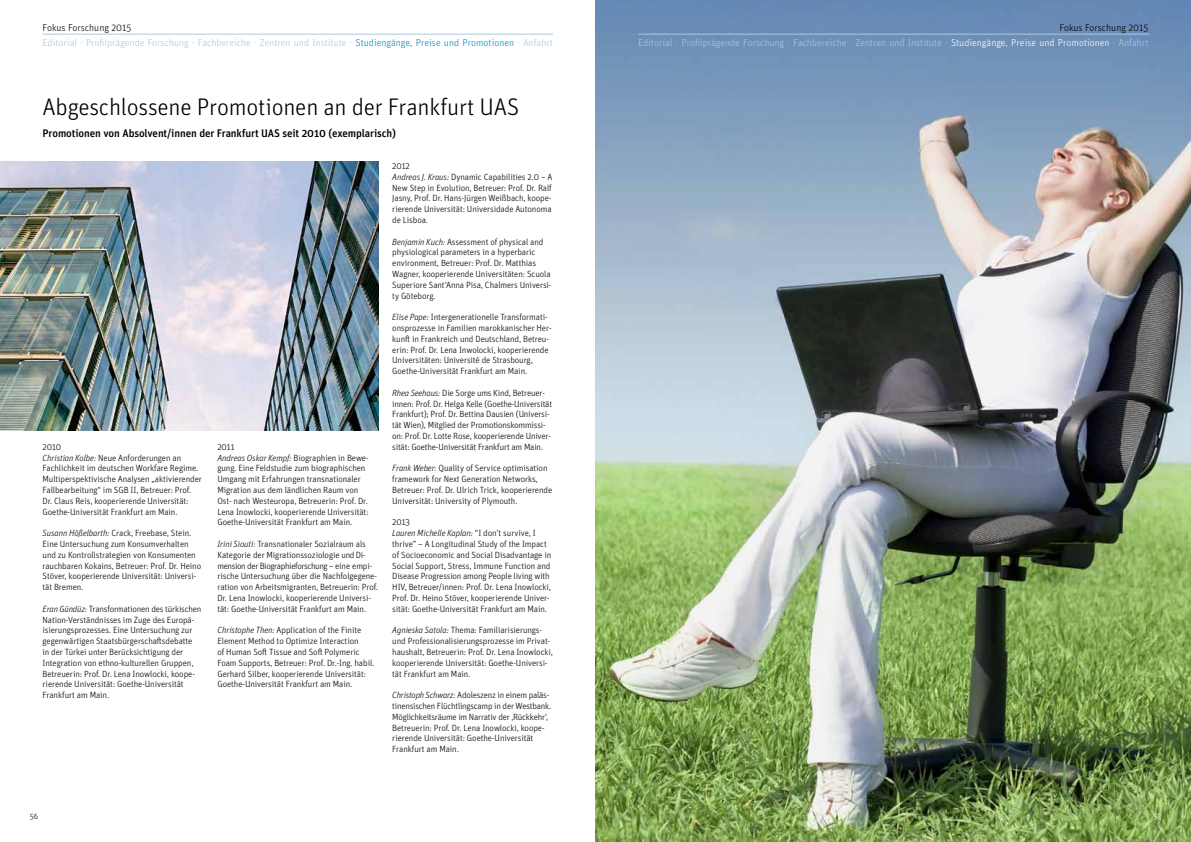
<style>
.page{position:relative;width:1191px;height:842px;background:#fff}
.page>*{position:absolute;margin:0;border:0;box-sizing:border-box;transform-origin:0 0}
.t1{font:300 24px "Unit Pro";letter-spacing:-.01em;color:#000}
.t2{font:500 11px "Unit Pro";letter-spacing:-.01em;color:#000}
.t3{font:300 10px/15px "Unit Pro";color:#a7cae1}
.t4{font:300 9px/10.8px "Unit Pro";letter-spacing:-.01em;color:#000}
.t5{font:300 8px "Unit Pro";color:#000}
.t6{font:300 8px "Unit Pro";color:#fff}
.s1{color:#000}
.s2{color:#008dc7}
.s3{color:#fff}
.s4{font-style:italic}
</style>
<div class="page">
<img style="left:0;top:162px;width:378px;height:269px">
<img style="left:595px;top:0;width:596px;height:842px">
<hr style="left:43px;top:34px;width:510px;height:1px;background:#a7cae1">
<hr style="left:638px;top:34px;width:511px;height:1px;background:#a7cae1">
<p class="t3" style="left:43px;top:19px;width:512px"><span class="s1">Fokus Forschung 2015<br></span>Editorial · Profilprägende Forschung · Fachbereiche · Zentren und Institute · <span class="s2">Studiengänge, Preise und Promotionen</span> · Anfahrt</p>
<p class="t3" style="left:638px;top:19px;width:512px;text-align:right"><span class="s1">Fokus Forschung 2015<br></span>Editorial · Profilprägende Forschung · Fachbereiche · Zentren und Institute · <span class="s3">Studiengänge, Preise und Promotionen</span> · Anfahrt</p>
<h1 class="t1" style="left:43px;top:92px;width:478px">Abgeschlossene Promotionen an der Frankfurt UAS</h1>
<p class="t2" style="left:43px;top:126px;width:355px">Promotionen von Absolvent/innen der Frankfurt UAS seit 2010 (exemplarisch)</p>
<p class="t4" style="left:43px;top:441px;width:161px">2010<br><span class="s4">Christian Kolbe:</span> Neue Anforderungen an Fachlichkeit im deutschen Workfare Regime.<br>Multiperspektivische Analysen „aktivierender Fallbearbeitung“ im SGB II, Betreuer: Prof.<br>Dr. Claus Reis, kooperierende Universität:<br>Goethe-Universität Frankfurt am Main.</p>
<p class="t4" style="left:43px;top:527px;width:160px"><span class="s4">Susann Hößelbarth:</span> Crack, Freebase, Stein.<br>Eine Untersuchung zum Konsumverhalten und zu Kontrollstrategien von Konsumenten rauchbaren Kokains, Betreuer: Prof. Dr. Heino Stöver, kooperierende Universität: Universi&shy;tät Bremen.</p>
<p class="t4" style="left:43px;top:603px;width:160px"><span class="s4">Eran Gündüz:</span> Transformationen des türkischen Nation-Verständnisses im Zuge des Europä&shy;isierungsprozesses. Eine Untersuchung zur gegenwärtigen Staatsbürgerschaftsdebatte in der Türkei unter Berücksichtigung der Integration von ethno-kulturellen Gruppen, Betreuerin: Prof. Dr. Lena Inowlocki, koope&shy;rierende Universität: Goethe-Universität Frankfurt am Main.</p>
<p class="t4" style="left:217px;top:441px;width:153px">2011<br><span class="s4">Andreas Oskar Kempf:</span> Biographien in Bewe&shy;gung. Eine Feldstudie zum biographischen Umgang mit Erfahrungen transnationaler Migration aus dem ländlichen Raum von Ost- nach Westeuropa, Betreuerin: Prof. Dr.<br>Lena Inowlocki, kooperierende Universität:<br>Goethe-Universität Frankfurt am Main.</p>
<p class="t4" style="left:217px;top:538px;width:162px"><span class="s4">Irini Siouti:</span> Transnationaler Sozialraum als Kategorie der Migrationssoziologie und Di&shy;mension der Biographieforschung – eine empi&shy;rische Untersuchung über die Nachfolgegene&shy;ration von Arbeitsmigranten, Betreuerin: Prof.<br>Dr. Lena Inowlocki, kooperierende Universi&shy;tät: Goethe-Universität Frankfurt am Main.</p>
<p class="t4" style="left:217px;top:625px;width:159px"><span class="s4">Christophe Then:</span> Application of the Finite Element Method to Optimize Interaction<br>of Human Soft Tissue and Soft Polymeric Foam Supports, Betreuer: Prof. Dr.-Ing. habil.<br>Gerhard Silber, kooperierende Universität:<br>Goethe-Universität Frankfurt am Main.</p>
<p class="t4" style="left:392px;top:160px;width:162px">2012<br><span class="s4">Andreas J. Kraus:</span> Dynamic Capabilities 2.0 – A New Step in Evolution, Betreuer: Prof. Dr. Ralf Jasny, Prof. Dr. Hans-Jürgen Weißbach, koope&shy;rierende Universität: Universidade Autonoma de Lisboa.</p>
<p class="t4" style="left:392px;top:236px;width:161px"><span class="s4">Benjamin Kuch:</span> Assessment of physical and physiological parameters in a hyperbaric environment, Betreuer: Prof. Dr. Matthias Wagner, kooperierende Universitäten: Scuola Superiore Sant‘Anna Pisa, Chalmers Universi&shy;ty Göteborg.</p>
<p class="t4" style="left:392px;top:311px;width:161px"><span class="s4">Elise Pape:</span> Intergenerationelle Transformati&shy;onsprozesse in Familien marokkanischer Her&shy;kunft in Frankreich und Deutschland, Betreu&shy;erin: Prof. Dr. Lena Inwolocki, kooperierende Universitäten: Université de Strasbourg, Goethe-Universität Frankfurt am Main.</p>
<p class="t4" style="left:392px;top:387px;width:161px"><span class="s4">Rhea Seehaus:</span> Die Sorge ums Kind, Betreuer&shy;innen: Prof. Dr. Helga Kelle (Goethe-Universität Frankfurt); Prof. Dr. Bettina Dausien (Universi&shy;tät Wien), Mitglied der Promotionskommissi&shy;on: Prof. Dr. Lotte Rose, kooperierende Univer&shy;sität: Goethe-Universität Frankfurt am Main.</p>
<p class="t4" style="left:392px;top:463px;width:161px"><span class="s4">Frank Weber:</span> Quality of Service optimisation framework for Next Generation Networks, Betreuer: Prof. Dr. Ulrich Trick, kooperierende Universität: University of Plymouth.</p>
<p class="t4" style="left:392px;top:517px;width:160px">2013<br><span class="s4">Lauren Michelle Kaplan:</span> “I don’t survive, I thrive” – A Longitudinal Study of the Impact of Socioeconomic and Social Disadvantage in Social Support, Stress, Immune Function and Disease Progression among People living with HIV, Betreuer/innen: Prof. Dr. Lena Inowlocki, Prof. Dr. Heino Stöver, kooperierende Univer&shy;sität: Goethe-Universität Frankfurt am Main.</p>
<p class="t4" style="left:392px;top:625px;width:162px"><span class="s4">Agnieska Satola:</span> Thema: Familiarisierungs&shy;und Professionalisierungsprozesse im Privat&shy;haushalt, Betreuerin: Prof. Dr. Lena Inowlocki, kooperierende Universität: Goethe-Universi&shy;tät Frankfurt am Main.</p>
<p class="t4" style="left:392px;top:689px;width:160px"><span class="s4">Christoph Schwarz:</span> Adoleszenz in einem paläs&shy;tinensischen Flüchtlingscamp in der Westbank.<br>Möglichkeitsräume im Narrativ der ‚Rückkehr‘, Betreuerin: Prof. Dr. Lena Inowlocki, koope&shy;rierende Universität: Goethe-Universität Frankfurt am Main.</p>
<p class="t5" style="left:30px;top:811px;width:10px">56</p>
<p class="t6" style="left:1153px;top:811px;width:9px">57</p>
</div>
